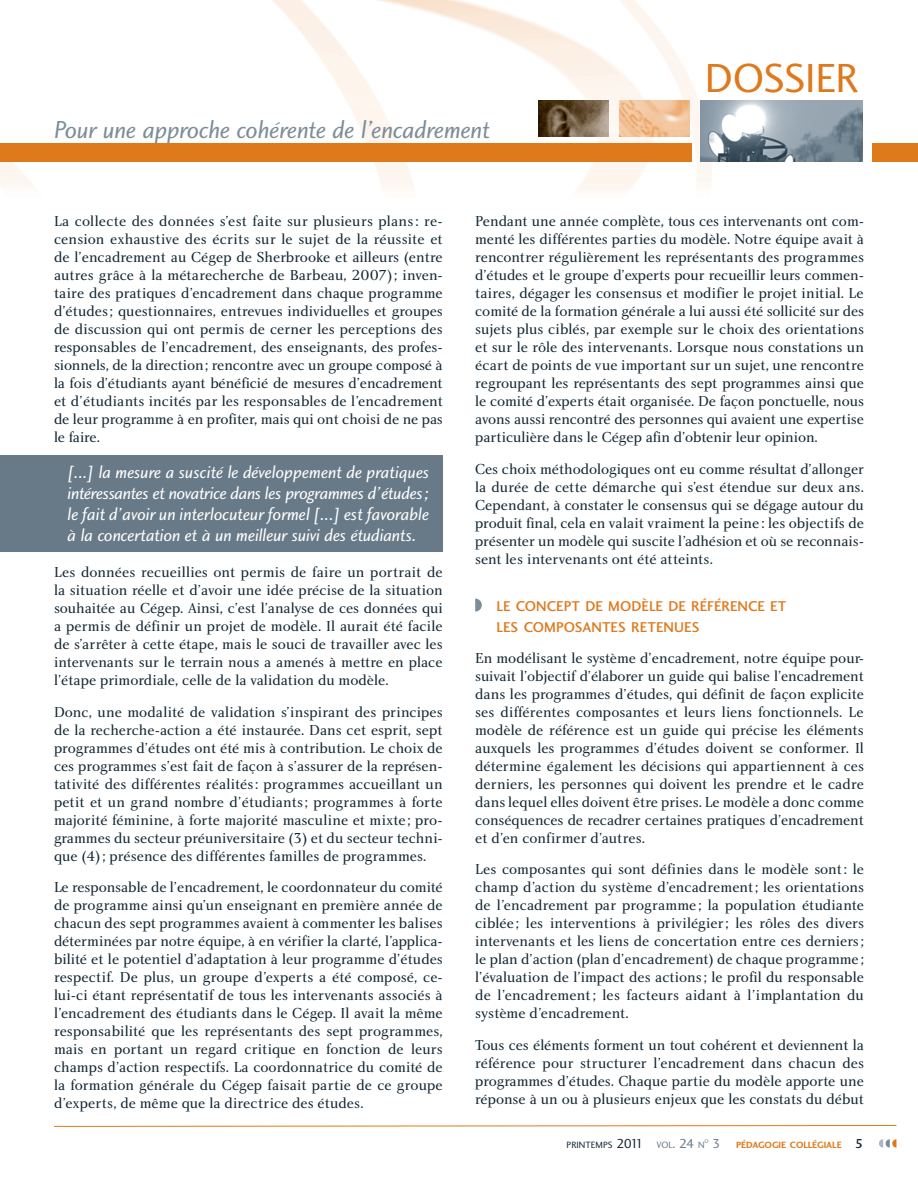
<style>
.page{position:relative;width:918px;height:1188px;background:#fff}
.page>*{position:absolute;margin:0;border:0;box-sizing:border-box;transform-origin:0 0}
.t1{font:42px "Charlotte Sans Book Plain";letter-spacing:-.015em;color:#de791c}
.t2{font:25.5px "Charlotte Sans Book Italic Plain";letter-spacing:-.01em;color:#7c8d9a}
.t3{font:18px/21px "Charlotte Sans Book Italic Plain";letter-spacing:-.01em;color:#fff;text-align:justify}
.t4{font:15px/18px "Charlotte Book Plain";letter-spacing:-.005em;color:#142733;text-align:justify}
.t5{font:14.7px/21px "Charlotte Sans Medium Plain";letter-spacing:.005em;color:#de791c}
.t6{font:9.45px "Charlotte Sans Bold Plain";color:#de791c}
.t7{font:9.45px "Charlotte Sans Book Plain";color:#142733}
.t8{font:5.55px "Charlotte Sans Book Plain";color:#687a88}
.s1{font-size:13.5px}
.s2{color:#687a88}
.s3{font-size:13.5px;color:#687a88}
.s4{font-family:"Charlotte Sans Book Plain";font-size:13.5px;color:#687a88}
.s5{font-family:"Charlotte Sans Medium Plain";font-size:13.5px;color:#142733}
</style>
<div class="page">
<img style="left:0;top:0;width:918px;height:192px">
<img style="left:701px;top:101px;width:162px;height:61px">
<img style="left:619px;top:101px;width:70px;height:36px">
<img style="left:538px;top:101px;width:71px;height:36px">
<svg style="left:475px;top:599px;width:7px;height:13px"></svg>
<div style="left:0;top:455px;width:443px;height:96px;background:#687a88"></div>
<svg style="left:879px;top:1139px;width:17px;height:9px"></svg>
<svg style="left:54px;top:1125px;width:843px;height:2px;background:#edbb8c"></svg>
<div style="left:872px;top:144px;width:46px;height:18px;background:#de791c"></div>
<div style="left:0;top:144px;width:691px;height:18px;background:#de791c"></div>
<h2 class="t2" style="left:54px;top:120px;width:438px">Pour une approche cohérente de l’encadrement</h2>
<h1 class="t1" style="left:705px;top:62px;width:156px">DOSSIER</h1>
<p class="t4" style="left:54px;top:213px;width:390px">La collecte des données s’est faite sur plusieurs plans : re&shy;cension exhaustive des écrits sur le sujet de la réussite et de l’encadrement au Cégep de Sherbrooke et ailleurs (entre autres grâce à la métarecherche de Barbeau, 2007) ; inven&shy;taire des pratiques d’encadrement dans chaque programme d’études ; questionnaires, entrevues individuelles et groupes de discussion qui ont permis de cerner les perceptions des responsables de l’encadrement, des enseignants, des profes&shy;sionnels, de la direction ; rencontre avec un groupe composé à la fois d’étudiants ayant bénéficié de mesures d’encadrement et d’étudiants incités par les responsables de l’encadrement de leur programme à en profiter, mais qui ont choisi de ne pas le faire.</p>
<p class="t3" style="left:68px;top:463px;width:363px">[...] la mesure a suscité le développement de pratiques intéressantes et novatrice dans les programmes d’études ; le fait d’avoir un interlocuteur formel [...] est favorable à la concertation et à un meilleur suivi des étudiants.</p>
<p class="t4" style="left:54px;top:564px;width:390px">Les données recueillies ont permis de faire un portrait de la situation réelle et d’avoir une idée précise de la situation souhaitée au Cégep. Ainsi, c’est l’analyse de ces données qui a permis de définir un projet de modèle. Il aurait été facile de s’arrêter à cette étape, mais le souci de travailler avec les intervenants sur le terrain nous a amenés à mettre en place l’étape primordiale, celle de la validation du modèle.</p>
<p class="t4" style="left:54px;top:704px;width:390px">Donc, une modalité de validation s’inspirant des principes de la recherche-action a été instaurée. Dans cet esprit, sept programmes d’études ont été mis à contribution. Le choix de ces programmes s’est fait de façon à s’assurer de la représen&shy;tativité des différentes réalités : programmes accueillant un petit et un grand nombre d’étudiants ; programmes à forte majorité féminine, à forte majorité masculine et mixte ; pro&shy;grammes du secteur préuniversitaire (3) et du secteur techni&shy;que (4) ; présence des différentes familles de programmes.</p>
<p class="t4" style="left:54px;top:879px;width:390px">Le responsable de l’encadrement, le coordonnateur du comité de programme ainsi qu’un enseignant en première année de chacun des sept programmes avaient à commenter les balises déterminées par notre équipe, à en vérifier la clarté, l’applica&shy;bilité et le potentiel d’adaptation à leur programme d’études respectif. De plus, un groupe d’experts a été composé, ce&shy;lui-ci étant représentatif de tous les intervenants associés à l’encadrement des étudiants dans le Cégep. Il avait la même responsabilité que les représentants des sept programmes, mais en portant un regard critique en fonction de leurs champs d’action respectifs. La coordonnatrice du comité de la formation générale du Cégep faisait partie de ce groupe d’experts, de même que la directrice des études.</p>
<p class="t4" style="left:475px;top:213px;width:390px">Pendant une année complète, tous ces intervenants ont com&shy;menté les différentes parties du modèle. Notre équipe avait à rencontrer régulièrement les représentants des programmes d’études et le groupe d’experts pour recueillir leurs commen&shy;taires, dégager les consensus et modifier le projet initial. Le comité de la formation générale a lui aussi été sollicité sur des sujets plus ciblés, par exemple sur le choix des orientations et sur le rôle des intervenants. Lorsque nous constations un écart de points de vue important sur un sujet, une rencontre regroupant les représentants des sept programmes ainsi que le comité d’experts était organisée. De façon ponctuelle, nous avons aussi rencontré des personnes qui avaient une expertise particulière dans le Cégep afin d’obtenir leur opinion.</p>
<p class="t4" style="left:475px;top:461px;width:390px">Ces choix méthodologiques ont eu comme résultat d’allonger la durée de cette démarche qui s’est étendue sur deux ans.<br>Cependant, à constater le consensus qui se dégage autour du produit final, cela en valait vraiment la peine : les objectifs de présenter un modèle qui suscite l’adhésion et où se reconnais&shy;sent les intervenants ont été atteints.</p>
<p class="t5" style="left:496px;top:597px;width:292px">LE CONCEPT DE MODÈLE DE RÉFÉRENCE ET<br>LES COMPOSANTES RETENUES</p>
<p class="t4" style="left:475px;top:650px;width:390px">En modélisant le système d’encadrement, notre équipe pour&shy;suivait l’objectif d’élaborer un guide qui balise l’encadrement dans les programmes d’études, qui définit de façon explicite ses différentes composantes et leurs liens fonctionnels. Le modèle de référence est un guide qui précise les éléments auxquels les programmes d’études doivent se conformer. Il détermine également les décisions qui appartiennent à ces derniers, les personnes qui doivent les prendre et le cadre dans lequel elles doivent être prises. Le modèle a donc comme conséquences de recadrer certaines pratiques d’encadrement et d’en confirmer d’autres.</p>
<p class="t4" style="left:475px;top:862px;width:390px">Les composantes qui sont définies dans le modèle sont : le champ d’action du système d’encadrement ; les orientations de l’encadrement par programme ; la population étudiante ciblée ; les interventions à privilégier ; les rôles des divers intervenants et les liens de concertation entre ces derniers ; le plan d’action (plan d’encadrement) de chaque programme ; l’évaluation de l’impact des actions ; le profil du responsable de l’encadrement ; les facteurs aidant à l’implantation du système d’encadrement.</p>
<p class="t4" style="left:475px;top:1037px;width:391px">Tous ces éléments forment un tout cohérent et deviennent la référence pour structurer l’encadrement dans chacun des programmes d’études. Chaque partie du modèle apporte une réponse à un ou à plusieurs enjeux que les constats du début</p>
<p class="t7" style="left:567px;top:1141px;width:139px">PRINTEMPS <span class="s1">2011</span> <span class="s2">VOL</span><span class="s3">. 24</span> <span class="s2">N</span></p>
<p class="t8" style="left:705px;top:1139px;width:6px">O</p>
<p class="t6" style="left:712px;top:1141px;width:153px"><span class="s4">3</span> PÉDAGOGIE COLLÉGIALE <span class="s5">5</span></p>
</div>
